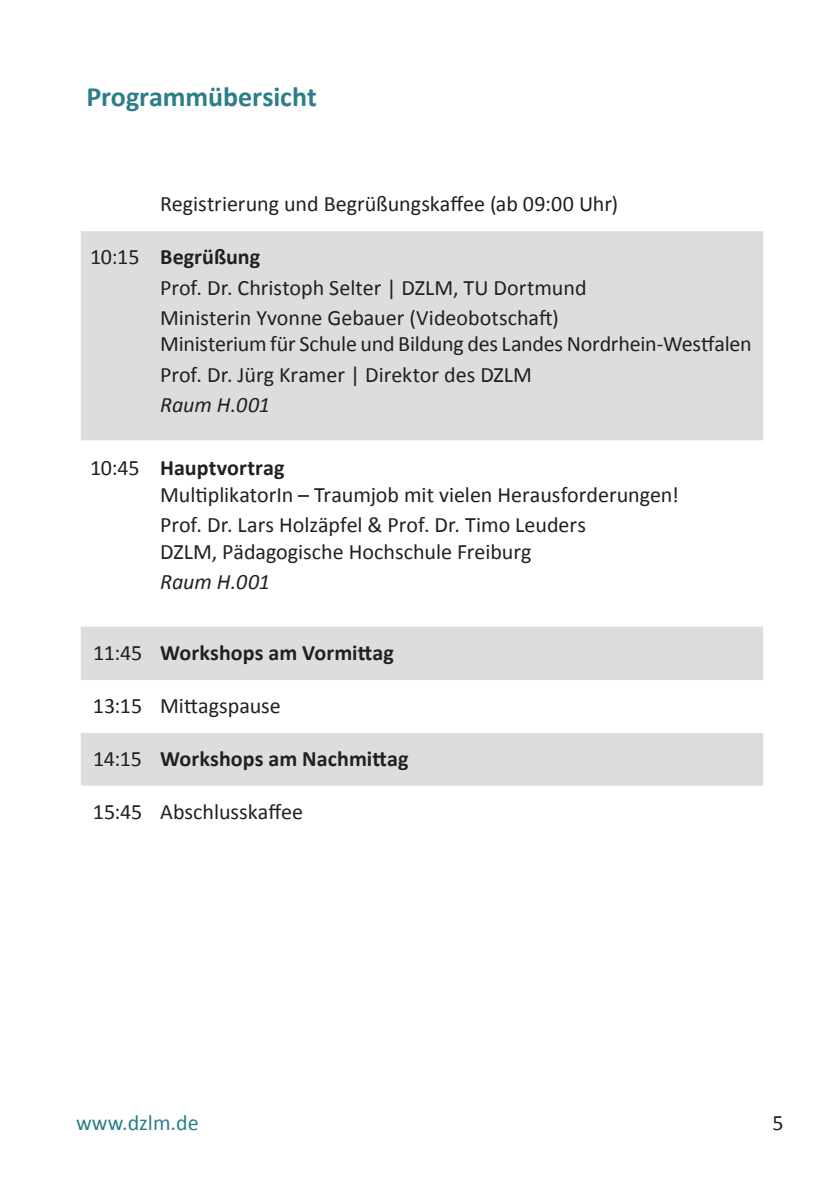
<style>
.page{position:relative;width:840px;height:1191px;background:#fff}
.page>*{position:absolute;margin:0;border:0;box-sizing:border-box;transform-origin:0 0}
.Stopp_für__Inh_verz{font:700 28px "Calibri";letter-spacing:-.005em;color:#2d7d8a}
.DZLM_Standart{font:22px "Calibri";letter-spacing:-.005em;color:#231f20}
.DZLM_Standart-2{font:700 22px "Calibri";letter-spacing:.005em;color:#231f20}
.DZLM_Standart-3{font:italic 22px "Calibri";letter-spacing:-.005em;color:#231f20}
.t1{font:22px "Calibri";color:#2d7d8a}
</style>
<div class="page">
<svg style="left:81px;top:231px;width:681px;height:554px;fill:#dcdddf"></svg>
<p class="Stopp_für__Inh_verz" style="left:86px;top:78px;width:232px">Programmübersicht</p>
<p class="DZLM_Standart" style="left:160px;top:190px;width:459px">Registrierung und Begrüßungskaffee (ab 09:00 Uhr)</p>
<p class="DZLM_Standart" style="left:90px;top:243px;width:51px">10:15</p>
<p class="DZLM_Standart-2" style="left:160px;top:243px;width:102px">Begrüßung</p>
<p class="DZLM_Standart" style="left:160px;top:273px;width:427px">Prof. Dr. Christoph Selter | DZLM, TU Dortmund</p>
<p class="DZLM_Standart" style="left:160px;top:304px;width:400px">Ministerin Yvonne Gebauer (Videobotschaft)</p>
<p class="DZLM_Standart" style="left:160px;top:330px;width:593px">Ministerium für Schule und Bildung des Landes Nordrhein-Westfalen</p>
<p class="DZLM_Standart" style="left:160px;top:360px;width:373px">Prof. Dr. Jürg Kramer | Direktor des DZLM</p>
<p class="DZLM_Standart-3" style="left:160px;top:390px;width:111px">Raum H.001</p>
<p class="DZLM_Standart" style="left:90px;top:454px;width:51px">10:45</p>
<p class="DZLM_Standart-2" style="left:160px;top:454px;width:126px">Hauptvortrag</p>
<p class="DZLM_Standart" style="left:160px;top:480px;width:520px">MultiplikatorIn – Traumjob mit vielen Herausforderungen!</p>
<p class="DZLM_Standart" style="left:160px;top:511px;width:427px">Prof. Dr. Lars Holzäpfel &amp; Prof. Dr. Timo Leuders</p>
<p class="DZLM_Standart" style="left:160px;top:537px;width:373px">DZLM, Pädagogische Hochschule Freiburg</p>
<p class="DZLM_Standart-3" style="left:160px;top:566px;width:111px">Raum H.001</p>
<p class="DZLM_Standart" style="left:93px;top:639px;width:51px">11:45</p>
<p class="DZLM_Standart-2" style="left:160px;top:639px;width:235px">Workshops am Vormittag</p>
<p class="DZLM_Standart" style="left:93px;top:692px;width:51px">13:15</p>
<p class="DZLM_Standart" style="left:160px;top:692px;width:122px">Mittagspause</p>
<p class="DZLM_Standart" style="left:93px;top:744px;width:50px">14:15</p>
<p class="DZLM_Standart-2" style="left:160px;top:744px;width:250px">Workshops am Nachmittag</p>
<p class="DZLM_Standart" style="left:93px;top:797px;width:51px">15:45</p>
<p class="DZLM_Standart" style="left:160px;top:797px;width:144px">Abschlusskaffee</p>
<p class="t1" style="left:76px;top:1108px;width:124px">www.dzlm.de</p>
<p class="DZLM_Standart" style="left:772px;top:1108px;width:13px">5</p>
</div>
